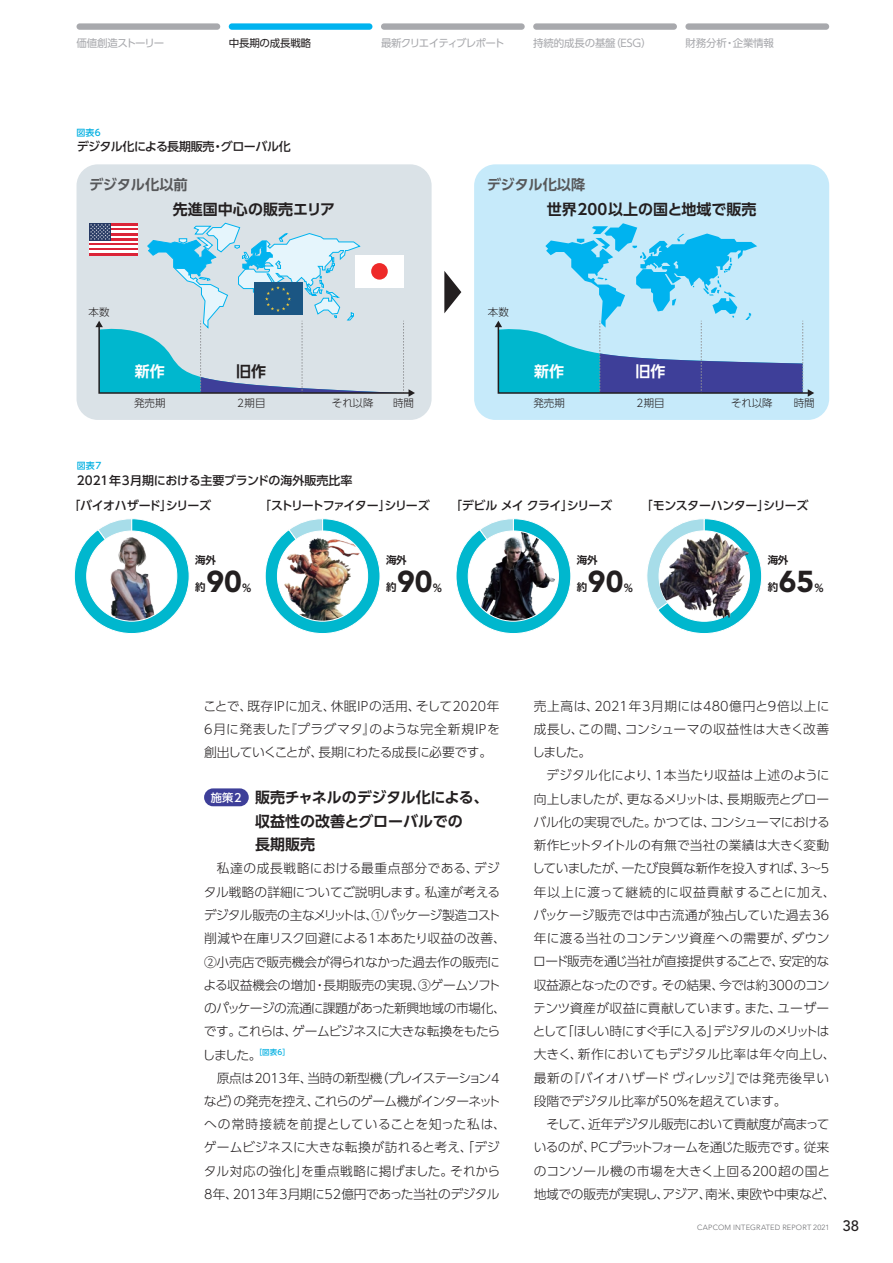
<style>
.page{position:relative;width:893px;height:1263px;background:#fff}
.page>*{position:absolute;margin:0;border:0;box-sizing:border-box;transform-origin:0 0}
.t1{font:900 30px "Avenir LT Std";letter-spacing:-.005em;color:#231f20}
.t2{font:700 15px/23.2px "UD Shin Go Pro De";color:#231f20}
.t3{font:700 15px "UD Shin Go Pro De";color:#fff}
.t4{font:700 14.25px "UD Shin Go Pro De";letter-spacing:-.01em;color:#57585a}
.t5{font:300 12.75px/23.2px "UD Shin Go Pro";letter-spacing:-.02em;color:#231f20;text-align:justify}
.t6{font:500 12px "UD Shin Go Pro";letter-spacing:-.035em;color:#231f20}
.t7{font:500 12px "UD Shin Go Pro";color:#231f20}
.t8{font:500 12px "UD Shin Go Pro";letter-spacing:-.105em;color:#231f20}
.t9{font:500 12px "UD Shin Go Pro";letter-spacing:-.06em;color:#231f20}
.t10{font:500 11.25px "UD Shin Go Pro";color:#fff}
.t11{font:300 10.5px "UD Shin Go Pro";color:#231f20}
.t12{font:10.5px "UD Shin Go Pro";letter-spacing:-.02em;color:#a8a9ad}
.t13{font:700 10.5px "UD Shin Go Pro De";letter-spacing:-.03em;color:#231f20}
.t14{font:10.5px "UD Shin Go Pro";letter-spacing:-.085em;color:#a8a9ad}
.t15{font:10.5px "UD Shin Go Pro";letter-spacing:-.065em;color:#a8a9ad}
.t16{font:10.5px "UD Shin Go Pro";letter-spacing:-.02em;color:#231f20}
.t17{font:500 9px "UD Shin Go Pro";letter-spacing:.025em;color:#00afe1}
.t18{font:300 7.5px "Avenir LT Std";letter-spacing:.025em;color:#6c6d70}
.s1{font-weight:500;font-size:15px;color:#231f20}
</style>
<div class="page">
<svg style="left:74px;top:518px;width:116px;height:116px"></svg>
<svg style="left:265px;top:518px;width:115px;height:116px"></svg>
<svg style="left:456px;top:518px;width:115px;height:116px"></svg>
<div style="left:474px;top:164px;width:355px;height:256px;background:#c6eafa;border-radius:21px"></div>
<div style="left:77px;top:164px;width:355px;height:256px;background:#dae2e7;border-radius:21px"></div>
<div style="left:204px;top:788px;width:45px;height:18px;background:#3e3f99;border-radius:9px"></div>
<img style="left:277px;top:531px;width:91px;height:90px;border-radius:45px">
<img style="left:468px;top:531px;width:90px;height:90px;border-radius:45px">
<svg style="left:647px;top:518px;width:115px;height:116px"></svg>
<img style="left:87px;top:533px;width:90px;height:88px">
<svg style="left:444px;top:271px;width:17px;height:42px"></svg>
<svg style="left:495px;top:223px;width:319px;height:174px"></svg>
<hr style="left:89px;top:243px;width:48px;height:2px;background:#db2438">
<hr style="left:89px;top:245px;width:48px;height:3px;background:#fff">
<hr style="left:89px;top:240px;width:48px;height:3px;background:#fff">
<hr style="left:89px;top:248px;width:48px;height:2px;background:#db2438">
<hr style="left:89px;top:253px;width:48px;height:2px;background:#db2438">
<hr style="left:89px;top:250px;width:48px;height:3px;background:#fff">
<div style="left:89px;top:223px;width:22px;height:17px;background:#273a64"></div>
<svg style="left:90px;top:223px;width:325px;height:174px"></svg>
<img style="left:659px;top:531px;width:93px;height:89px">
<div style="left:229px;top:23px;width:143px;height:7px;background:#00b3ef;border-radius:3px"></div>
<div style="left:381px;top:23px;width:144px;height:7px;background:#a8a9ad;border-radius:3px"></div>
<div style="left:533px;top:23px;width:144px;height:7px;background:#a8a9ad;border-radius:3px"></div>
<div style="left:685px;top:23px;width:144px;height:7px;background:#a8a9ad;border-radius:3px"></div>
<div style="left:77px;top:23px;width:143px;height:7px;background:#a8a9ad;border-radius:3px"></div>
<p class="t15" style="left:77px;top:35px;width:89px">価値創造ストーリー</p>
<p class="t16" style="left:229px;top:35px;width:84px">中長期の成長戦略</p>
<p class="t14" style="left:381px;top:35px;width:125px">最新クリエイティブレポート</p>
<p class="t12" style="left:533px;top:35px;width:120px">持続的成長の基盤（ESG）</p>
<p class="t12" style="left:685px;top:35px;width:90px">財務分析・企業情報</p>
<p class="t17" style="left:77px;top:125px;width:26px">図表6</p>
<p class="t6" style="left:77px;top:137px;width:216px">デジタル化による長期販売・グローバル化</p>
<p class="t4" style="left:89px;top:173px;width:100px">デジタル化以前</p>
<p class="t4" style="left:487px;top:173px;width:100px">デジタル化以降</p>
<p class="t2" style="left:173px;top:197px;width:164px">先進国中心の販売エリア</p>
<p class="t2" style="left:547px;top:197px;width:211px">世界200以上の国と地域で販売</p>
<p class="t11" style="left:89px;top:304px;width:22px">本数</p>
<p class="t3" style="left:135px;top:359px;width:31px">新作</p>
<p class="t2" style="left:236px;top:359px;width:31px">旧作</p>
<p class="t11" style="left:134px;top:395px;width:33px">発売期</p>
<p class="t11" style="left:237px;top:395px;width:30px">2期目</p>
<p class="t11" style="left:332px;top:395px;width:43px">それ以降</p>
<p class="t11" style="left:488px;top:304px;width:22px">本数</p>
<p class="t3" style="left:534px;top:359px;width:31px">新作</p>
<p class="t3" style="left:635px;top:359px;width:31px">旧作</p>
<p class="t11" style="left:533px;top:395px;width:33px">発売期</p>
<p class="t11" style="left:636px;top:395px;width:30px">2期目</p>
<p class="t11" style="left:731px;top:395px;width:43px">それ以降</p>
<p class="t11" style="left:393px;top:395px;width:22px">時間</p>
<p class="t11" style="left:794px;top:395px;width:22px">時間</p>
<p class="t17" style="left:77px;top:458px;width:26px">図表7</p>
<p class="t6" style="left:68px;top:496px;width:144px">「バイオハザード」シリーズ</p>
<p class="t8" style="left:259px;top:496px;width:172px">「ストリートファイター」シリーズ</p>
<p class="t9" style="left:450px;top:496px;width:164px">「デビル メイ クライ」シリーズ</p>
<p class="t6" style="left:641px;top:496px;width:169px">「モンスターハンター」シリーズ</p>
<p class="t7" style="left:77px;top:470px;width:277px">2021年3月期における主要ブランドの海外販売比率</p>
<p class="t13" style="left:195px;top:552px;width:22px">海外</p>
<p class="t13" style="left:195px;top:579px;width:12px">約</p>
<h1 class="t1" style="left:206px;top:564px;width:37px">90</h1>
<p class="t13" style="left:242px;top:580px;width:11px">%</p>
<p class="t13" style="left:386px;top:552px;width:22px">海外</p>
<p class="t13" style="left:386px;top:579px;width:12px">約</p>
<h1 class="t1" style="left:397px;top:564px;width:37px">90</h1>
<p class="t13" style="left:433px;top:580px;width:11px">%</p>
<p class="t13" style="left:577px;top:552px;width:22px">海外</p>
<p class="t13" style="left:577px;top:579px;width:12px">約</p>
<h1 class="t1" style="left:588px;top:564px;width:37px">90</h1>
<p class="t13" style="left:624px;top:580px;width:11px">%</p>
<p class="t13" style="left:768px;top:552px;width:22px">海外</p>
<p class="t13" style="left:768px;top:579px;width:12px">約</p>
<h1 class="t1" style="left:779px;top:564px;width:37px">65</h1>
<p class="t13" style="left:814px;top:580px;width:11px">%</p>
<p class="t5" style="left:203px;top:694px;width:298px">ことで、既存IPに加え、休眠IPの活用、そして2020年6月に発表した『プラグマタ』のような完全新規IPを創出していくことが、長期にわたる成長に必要です。</p>
<p class="t10" style="left:211px;top:788px;width:32px">施策2</p>
<p class="t2" style="left:255px;top:785px;width:235px">販売チャネルのデジタル化による、収益性の改善とグローバルでの<br>長期販売</p>
<p class="t5" style="left:203px;top:856px;width:305px;text-align:left;text-indent:14px">私達の成長戦略における最重点部分である、デジタル戦略の詳細についてご説明します。私達が考えるデジタル販売の主なメリットは、①パッケージ製造コスト削減や在庫リスク回避による1本あたり収益の改善、<br>②小売店で販売機会が得られなかった過去作の販売による収益機会の増加・長期販売の実現、③ゲームソフトのパッケージの流通に課題があった新興地域の市場化、です。これらは、ゲームビジネスに大きな転換をもたらしました。<sup>［図表6］</sup></p>
<p class="t5" style="left:204px;top:1066px;width:304px;text-align:center">原点は2013年、当時の新型機（プレイステーション4<br>など）の発売を控え、これらのゲーム機がインターネットへの常時接続を前提としていることを知った私は、ゲームビジネスに大きな転換が訪れると考え、「デジタル対応の強化」を重点戦略に掲げました。それから<br>8年、2013年3月期に52億円であった当社のデジタル</p>
<p class="t5" style="left:532px;top:694px;width:299px">売上高は、2021年3月期には480億円と9倍以上に成長し、この間、コンシューマの収益性は大きく改善しました。</p>
<p class="t5" style="left:532px;top:763px;width:305px;text-align:left;text-indent:14px">デジタル化により、1本当たり収益は上述のように向上しましたが、更なるメリットは、長期販売とグローバル化の実現でした。かつては、コンシューマにおける新作ヒットタイトルの有無で当社の業績は大きく変動していましたが、一たび良質な新作を投入すれば、3～5年以上に渡って継続的に収益貢献することに加え、パッケージ販売では中古流通が独占していた過去36年に渡る当社のコンテンツ資産への需要が、ダウンロード販売を通じ当社が直接提供することで、安定的な収益源となったのです。その結果、今では約300のコンテンツ資産が収益に貢献しています。また、ユーザーとして「ほしい時にすぐ手に入る」デジタルのメリットは大きく、新作においてもデジタル比率は年々向上し、最新の『バイオハザード ヴィレッジ』では発売後早い段階でデジタル比率が50％を超えています。</p>
<p class="t5" style="left:534px;top:1112px;width:303px;text-align:center">そして、近年デジタル販売において貢献度が高まって<br>いるのが、PCプラットフォームを通じた販売です。従来のコンソール機の市場を大きく上回る200超の国と地域での販売が実現し、アジア、南米、東欧や中東など、</p>
<p class="t18" style="left:697px;top:1223px;width:163px">CAPCOM INTEGRATED REPORT 2021 <span class="s1">38</span></p>
</div>
